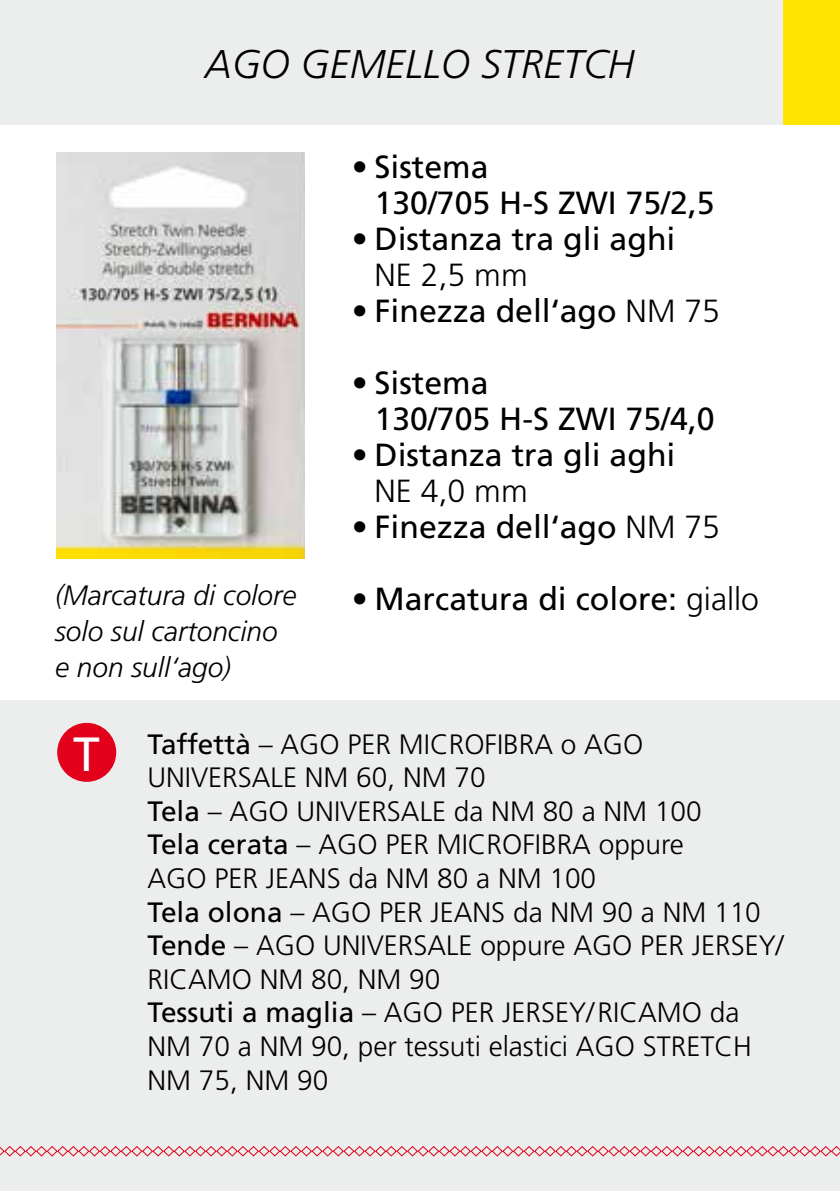
<style>
.page{position:relative;width:840px;height:1191px;background:#fff}
.page>*{position:absolute;margin:0;border:0;box-sizing:border-box;transform-origin:0 0}
.t1{font:48px "Frutiger";color:#fff}
.t2{font:italic 300 40px "Frutiger";color:#000}
.t3{font:32px/36px "Frutiger";color:#000}
.t4{font:300 28px/33.6px "Frutiger";color:#000}
.t5{font:italic 300 28px/36px "Frutiger";color:#000}
.s1{font-weight:300}
.s2{font-weight:400}
</style>
<div class="page">
<div style="left:0;top:700px;width:839px;height:491px;background:#eceded"></div>
<div style="left:0;top:0;width:839px;height:124px;background:#eceded"></div>
<img style="left:57px;top:153px;width:247px;height:405px">
<svg style="left:0;top:1146px;width:839px;height:11px"></svg>
<div style="left:782px;top:0;width:57px;height:124px;background:#ffe500"></div>
<div style="left:57px;top:723px;width:59px;height:59px;background:#e2001a;border-radius:50%"></div>
<h2 class="t2" style="left:205px;top:41px;width:430px">AGO GEMELLO STRETCH</h2>
<p class="t3" style="left:374px;top:149px;width:341px;text-indent:-23px">• Sistema<br>130/705 H-S ZWI 75/2,5</p>
<p class="t3" style="left:374px;top:221px;width:302px;text-indent:-23px"><span class="s1">•</span> Distanza tra gli aghi<br><span class="s1">NE 2,5 mm</span></p>
<p class="t3" style="left:351px;top:293px;width:369px"><span class="s1">•</span> Finezza dell‘ago <span class="s1">NM 75</span></p>
<p class="t5" style="left:55px;top:577px;width:243px">(Marcatura di colore solo sul cartoncino e non sull‘ago)</p>
<p class="t3" style="left:374px;top:365px;width:341px;text-indent:-23px">• Sistema<br>130/705 H-S ZWI 75/4,0</p>
<p class="t3" style="left:374px;top:437px;width:302px;text-indent:-23px"><span class="s1">•</span> Distanza tra gli aghi<br><span class="s1">NE 4,0 mm</span></p>
<p class="t3" style="left:351px;top:509px;width:369px"><span class="s1">•</span> Finezza dell‘ago <span class="s1">NM 75</span></p>
<p class="t3" style="left:351px;top:581px;width:408px">• Marcatura di colore: <span class="s1">giallo</span></p>
<h1 class="t1" style="left:73px;top:726px;width:28px">T</h1>
<p class="t4" style="left:147px;top:727px;width:637px"><span class="s2">Taffettà</span> – AGO PER MICROFIBRA o AGO<br>UNIVERSALE NM 60, NM 70<br><span class="s2">Tela</span> – AGO UNIVERSALE da NM 80 a NM 100<br><span class="s2">Tela cerata</span> – AGO PER MICROFIBRA oppure<br>AGO PER JEANS da NM 80 a NM 100<br><span class="s2">Tela olona</span> – AGO PER JEANS da NM 90 a NM 110<br><span class="s2">Tende</span> – AGO UNIVERSALE oppure AGO PER JERSEY/<br>RICAMO NM 80, NM 90<br><span class="s2">Tessuti a maglia</span> – AGO PER JERSEY/RICAMO da<br>NM 70 a NM 90, per tessuti elastici AGO STRETCH<br>NM 75, NM 90</p>
</div>
